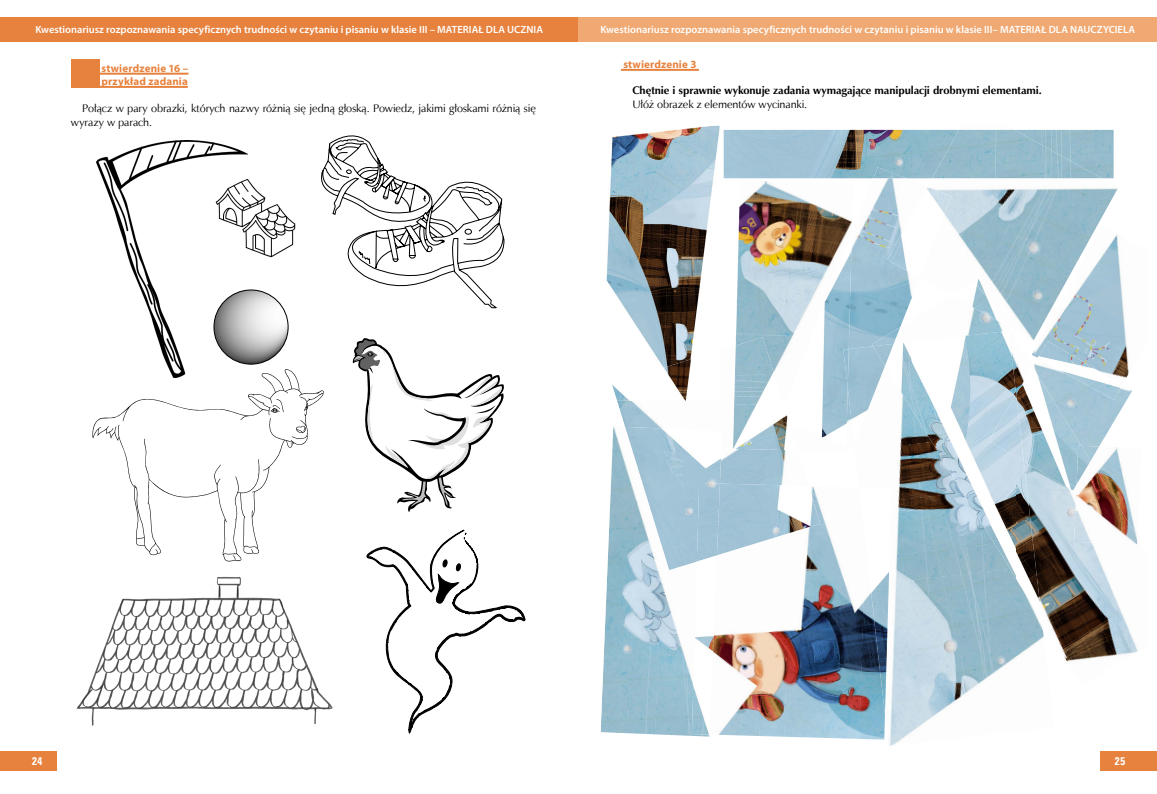
<style>
.page{position:relative;width:1157px;height:794px;background:#fff}
.page>*{position:absolute;margin:0;border:0;box-sizing:border-box;transform-origin:0 0}
.t1{font:11px/14px "Zapf Humnst EU";letter-spacing:-.005em;color:#000}
.t2{font:700 11px "Zapf Humnst EU";letter-spacing:-.01em;color:#000}
.t3{font:700 11px/13.2px "Myriad Pro";letter-spacing:.01em;color:#e7823e}
.t4{font:700 11px "Zurich Cn EU";color:#fff}
.t5{font:600 10.5px "Myriad Pro";color:#fff}
</style>
<div class="page">
<div style="left:1100px;top:751px;width:57px;height:20px;background:#e7823e"></div>
<div style="left:0;top:18px;width:578px;height:24px;background:#e7823e"></div>
<div style="left:0;top:751px;width:57px;height:20px;background:#e7823e"></div>
<div style="left:578px;top:18px;width:579px;height:24px;background:#f0a972"></div>
<div style="left:71px;top:60px;width:28px;height:28px;background:#e7823e"></div>
<hr style="left:99px;top:73px;width:89px;height:2px;background:#e7823e">
<hr style="left:99px;top:86px;width:89px;height:2px;background:#e7823e">
<svg style="left:366px;top:529px;width:159px;height:204px"></svg>
<svg style="left:352px;top:338px;width:152px;height:174px"></svg>
<svg style="left:321px;top:135px;width:184px;height:174px"></svg>
<img style="left:76px;top:576px;width:257px;height:150px">
<img style="left:97px;top:141px;width:151px;height:228px">
<img style="left:213px;top:175px;width:83px;height:86px">
<svg style="left:214px;top:290px;width:74px;height:74px"></svg>
<div style="left:213px;top:289px;width:76px;height:76px;border:1px solid #000;border-radius:50%"></div>
<svg style="left:92px;top:369px;width:232px;height:193px"></svg>
<svg style="left:270px;top:399px;width:14px;height:14px"></svg>
<img style="left:723px;top:130px;width:196px;height:48px">
<img style="left:736px;top:181px;width:110px;height:156px">
<img style="left:1032px;top:245px;width:96px;height:113px">
<img style="left:919px;top:129px;width:199px;height:212px">
<img style="left:932px;top:130px;width:169px;height:48px">
<img style="left:846px;top:178px;width:81px;height:168px">
<img style="left:873px;top:167px;width:32px;height:11px">
<img style="left:784px;top:233px;width:67px;height:205px">
<img style="left:887px;top:187px;width:64px;height:91px">
<img style="left:893px;top:295px;width:139px;height:72px">
<img style="left:951px;top:279px;width:56px;height:47px">
<img style="left:872px;top:327px;width:28px;height:19px">
<img style="left:1041px;top:491px;width:97px;height:171px">
<img style="left:606px;top:126px;width:114px;height:219px">
<img style="left:784px;top:506px;width:75px;height:233px">
<img style="left:765px;top:555px;width:25px;height:181px">
<img style="left:859px;top:714px;width:26px;height:25px">
<img style="left:709px;top:632px;width:56px;height:104px">
<img style="left:1034px;top:358px;width:98px;height:88px">
<img style="left:1037px;top:341px;width:85px;height:59px">
<img style="left:1016px;top:367px;width:65px;height:124px">
<img style="left:889px;top:569px;width:165px;height:177px">
<img style="left:891px;top:555px;width:119px;height:28px">
<img style="left:896px;top:501px;width:93px;height:54px">
<img style="left:898px;top:451px;width:65px;height:50px">
<img style="left:900px;top:409px;width:10px;height:42px">
<img style="left:847px;top:346px;width:38px;height:92px">
<img style="left:843px;top:349px;width:5px;height:39px">
<img style="left:1015px;top:456px;width:26px;height:164px">
<img style="left:989px;top:331px;width:27px;height:247px">
<img style="left:963px;top:333px;width:27px;height:203px">
<img style="left:937px;top:336px;width:26px;height:158px">
<img style="left:910px;top:339px;width:27px;height:112px">
<img style="left:885px;top:342px;width:26px;height:67px">
<img style="left:873px;top:344px;width:20px;height:22px">
<img style="left:859px;top:569px;width:32px;height:145px">
<img style="left:988px;top:394px;width:35px;height:67px">
<img style="left:1106px;top:447px;width:32px;height:90px">
<img style="left:1074px;top:461px;width:63px;height:83px">
<img style="left:1090px;top:446px;width:9px;height:15px">
<img style="left:1076px;top:446px;width:14px;height:38px">
<img style="left:600px;top:426px;width:27px;height:307px">
<img style="left:627px;top:570px;width:28px;height:164px">
<img style="left:655px;top:570px;width:54px;height:166px">
<img style="left:692px;top:570px;width:25px;height:164px">
<img style="left:617px;top:345px;width:191px;height:141px">
<img style="left:733px;top:337px;width:64px;height:113px">
<img style="left:778px;top:405px;width:11px;height:19px">
<img style="left:612px;top:350px;width:108px;height:51px">
<img style="left:722px;top:483px;width:98px;height:72px">
<img style="left:625px;top:427px;width:97px;height:143px">
<img style="left:697px;top:483px;width:23px;height:78px">
<hr style="left:621px;top:69px;width:78px;height:2px;background:#e7823e">
<p class="t5" style="left:35px;top:23px;width:509px">Kwestionariusz rozpoznawania specyficznych trudności w czytaniu i pisaniu w klasie III – MATERIAŁ DLA UCZNIA</p>
<p class="t5" style="left:600px;top:23px;width:536px">Kwestionariusz rozpoznawania specyficznych trudności w czytaniu i pisaniu w klasie III– MATERIAŁ DLA NAUCZYCIELA</p>
<p class="t3" style="left:102px;top:61px;width:88px">stwierdzenie 16 – przykład zadania</p>
<p class="t1" style="left:71px;top:102px;width:466px;text-indent:11px">Połącz w pary obrazki, których nazwy różnią się jedną głoską. Powiedz, jakimi głoskami różnią się wyrazy w parach.</p>
<p class="t3" style="left:623px;top:57px;width:75px">stwierdzenie 3</p>
<p class="t2" style="left:632px;top:83px;width:411px">Chętnie i sprawnie wykonuje zadania wymagające manipulacji drobnymi elementami.</p>
<p class="t1" style="left:632px;top:97px;width:176px">Ułóż obrazek z elementów wycinanki.</p>
<p class="t4" style="left:32px;top:754px;width:12px">24</p>
<p class="t4" style="left:1114px;top:754px;width:12px">25</p>
</div>
